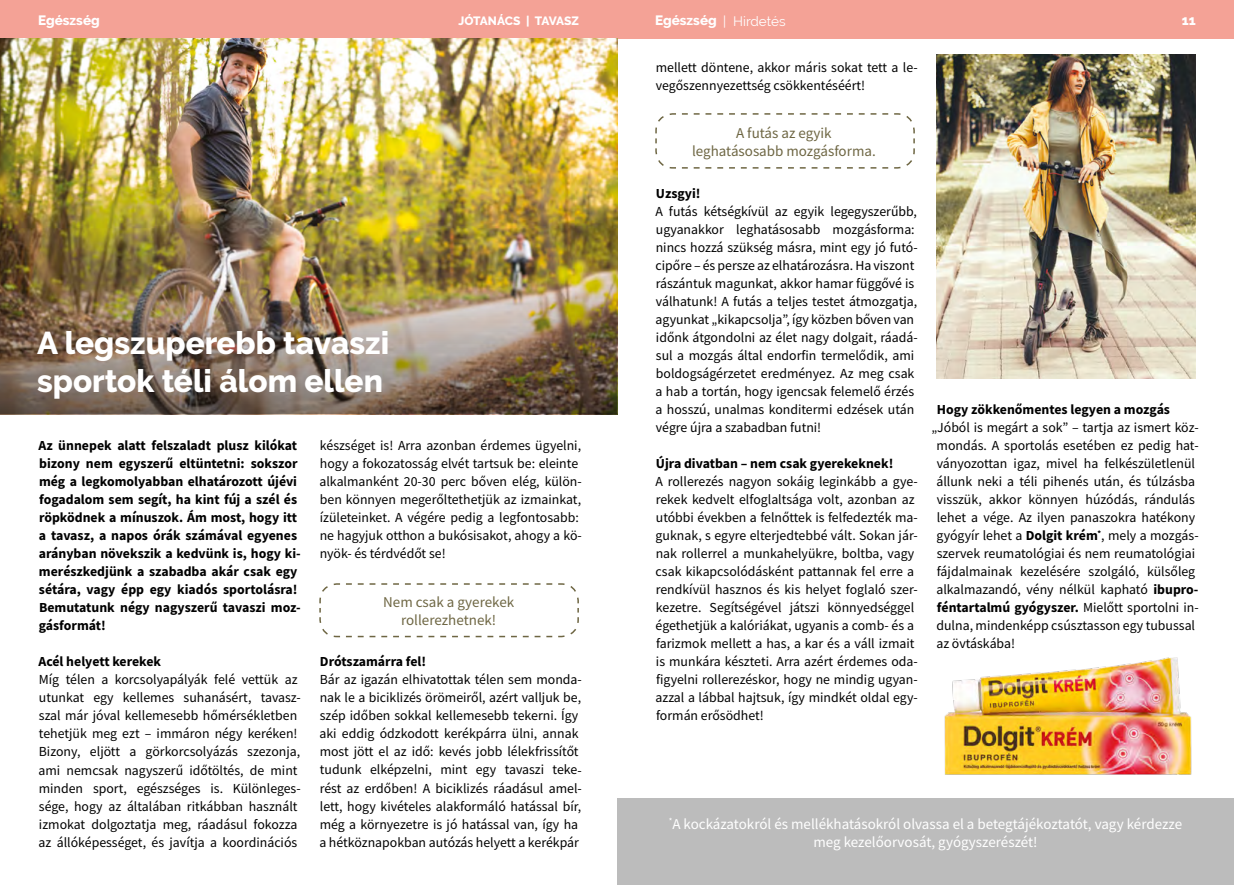
<style>
.page{position:relative;width:1234px;height:885px;background:#fff}
.page>*{position:absolute;margin:0;border:0;box-sizing:border-box;transform-origin:0 0}
.t1{font:800 31.5px/37.8px "Raleway";color:#fff}
.t2{font:15px/18px "Source Sans Pro";color:#fff;text-align:center}
.t3{font:15px/18px "Source Sans Pro";color:#6e6643;text-align:center}
.t4{font:13.8px/18px "Source Sans Pro";color:#000}
.t5{font:700 13.8px/18px "Source Sans Pro";color:#000}
.t6{font:800 13.5px "Raleway";color:#fff}
.t7{font:13.5px "Raleway";color:#fff}
.t8{font:800 12px "Raleway";letter-spacing:-.02em;color:#fff}
.s1{font-weight:700}
</style>
<div class="page">
<div style="left:0;top:0;width:1233px;height:38px;background:#f4a296"></div>
<div style="left:617px;top:798px;width:616px;height:86px;background:#bcbcbc"></div>
<svg style="left:655px;top:113px;width:260px;height:56px"></svg>
<svg style="left:319px;top:583px;width:260px;height:55px"></svg>
<img style="left:944px;top:657px;width:248px;height:118px">
<img style="left:0;top:38px;width:617px;height:218px">
<img style="left:936px;top:54px;width:259px;height:324px">
<img style="left:0;top:256px;width:617px;height:158px">
<p class="t6" style="left:38px;top:13px;width:63px">Egészség</p>
<p class="t8" style="left:458px;top:14px;width:122px">JÓTANÁCS | TAVASZ</p>
<p class="t6" style="left:655px;top:13px;width:63px">Egészség</p>
<p class="t6" style="left:1181px;top:13px;width:15px">11</p>
<p class="t7" style="left:723px;top:13px;width:64px">| Hirdetés</p>
<p class="t4" style="left:655px;top:58px;width:263px">mellett döntene, akkor máris sokat tett a le&shy;vegőszennyezettség csökkentéséért!</p>
<h1 class="t1" style="left:37px;top:324px;width:353px">A legszuperebb tavaszi sportok téli álom ellen</h1>
<p class="t5" style="left:38px;top:436px;width:264px">Az ünnepek alatt felszaladt plusz kilókat bizony nem egyszerű eltüntetni: sokszor még a legkomolyabban elhatározott újévi fogadalom sem segít, ha kint fúj a szél és röpködnek a mínuszok. Ám most, hogy itt a tavasz, a napos órák számával egyenes arányban növekszik a kedvünk is, hogy ki&shy;merészkedjünk a szabadba akár csak egy sétára, vagy épp egy kiadós sportolásra!<br>Bemutatunk négy nagyszerű tavaszi moz&shy;gásformát!</p>
<p class="t5" style="left:38px;top:652px;width:124px">Acél helyett kerekek</p>
<p class="t4" style="left:39px;top:670px;width:264px">Míg télen a korcsolyapályák felé vettük az utunkat egy kellemes suhanásért, tavas - szal már jóval kellemesebb hőmérsékletben tehetjük meg ezt – immáron négy keréken!<br>Bizony, eljött a görkorcsolyázás szezonja, ami nemcsak nagyszerű időtöltés, de mint minden sport, egészséges is. Különleges&shy;sége, hogy az általában ritkábban használt izmokat dolgoztatja meg, ráadásul fokozza az állóképességet, és javítja a koordinációs</p>
<p class="t4" style="left:319px;top:436px;width:264px">készséget is! Arra azonban érdemes ügyelni, hogy a fokozatosság elvét tartsuk be: eleinte alkalmanként 20-30 perc bőven elég, külön&shy;ben könnyen megerőltethetjük az izmainkat, ízületeinket. A végére pedig a legfontosabb: ne hagyjuk otthon a bukósisakot, ahogy a kö&shy;nyök- és térdvédőt se!</p>
<p class="t3" style="left:383px;top:592px;width:132px">Nem csak a gyerekek rollerezhetnek!</p>
<p class="t5" style="left:320px;top:652px;width:108px">Drótszamárra fel!</p>
<p class="t4" style="left:319px;top:670px;width:264px">Bár az igazán elhivatottak télen sem monda&shy;nak le a biciklizés örömeiről, azért valljuk be, szép időben sokkal kellemesebb tekerni. Így aki eddig ódzkodott kerékpárra ülni, annak most jött el az idő: kevés jobb lélekfrissítőt tudunk elképzelni, mint egy tavaszi teke&shy;rést az erdőben! A biciklizés ráadásul amel&shy;lett, hogy kivételes alakformáló hatással bír, még a környezetre is jó hatással van, így ha a hétköznapokban autózás helyett a kerékpár</p>
<p class="t3" style="left:692px;top:123px;width:185px">A futás az egyik leghatásosabb mozgásforma.</p>
<p class="t5" style="left:655px;top:184px;width:46px">Uzsgyi!</p>
<p class="t4" style="left:655px;top:202px;width:264px">A futás kétségkívül az egyik legegyszerűbb, ugyanakkor leghatásosabb mozgásforma: nincs hozzá szükség másra, mint egy jó futó&shy;cipőre – és persze az elhatározásra. Ha viszont rászántuk magunkat, akkor hamar függővé is válhatunk! A futás a teljes testet átmozgatja, agyunkat „kikapcsolja”, így közben bőven van időnk átgondolni az élet nagy dolgait, ráadá&shy;sul a mozgás által endorfin termelődik, ami boldogságérzetet eredményez. Az meg csak a hab a tortán, hogy igencsak felemelő érzés a hosszú, unalmas konditermi edzések után végre újra a szabadban futni!</p>
<p class="t5" style="left:655px;top:454px;width:239px">Újra divatban – nem csak gyerekeknek!</p>
<p class="t4" style="left:655px;top:472px;width:264px">A rollerezés nagyon sokáig leginkább a gye&shy;rekek kedvelt elfoglaltsága volt, azonban az utóbbi években a felnőttek is felfedezték ma&shy;guknak, s egyre elterjedtebbé vált. Sokan jár&shy;nak rollerrel a munkahelyükre, boltba, vagy csak kikapcsolódásként pattannak fel erre a rendkívül hasznos és kis helyet foglaló szer&shy;kezetre. Segítségével játszi könnyedséggel égethetjük a kalóriákat, ugyanis a comb- és a farizmok mellett a has, a kar és a váll izmait is munkára készteti. Arra azért érdemes oda&shy;figyelni rollerezéskor, hogy ne mindig ugyan&shy;azzal a lábbal hajtsuk, így mindkét oldal egy&shy;formán erősödhet!</p>
<p class="t5" style="left:936px;top:400px;width:235px">Hogy zökkenőmentes legyen a mozgás</p>
<p class="t4" style="left:936px;top:418px;width:264px;text-indent:-5px">„Jóból is megárt a sok” – tartja az ismert köz&shy;mondás. A sportolás esetében ez pedig hat&shy;ványozottan igaz, mivel ha felkészületlenül állunk neki a téli pihenés után, és túlzásba visszük, akkor könnyen húzódás, rándulás lehet a vége. Az ilyen panaszokra hatékony gyógyír lehet a <span class="s1">Dolgit krém</span><sup>*</sup>, mely a mozgás&shy;szervek reumatológiai és nem reumatológiai fájdalmainak kezelésére szolgáló, külsőleg alkalmazandó, vény nélkül kapható <span class="s1">ibupro&shy;féntartalmú gyógyszer.</span> Mielőtt sportolni in&shy;dulna, mindenképp csúsztasson egy tubussal az övtáskába!</p>
<p class="t2" style="left:668px;top:814px;width:515px"><sup>*</sup>A kockázatokról és mellékhatásokról olvassa el a betegtájékoztatót, vagy kérdezze meg kezelőorvosát, gyógyszerészét!</p>
</div>
